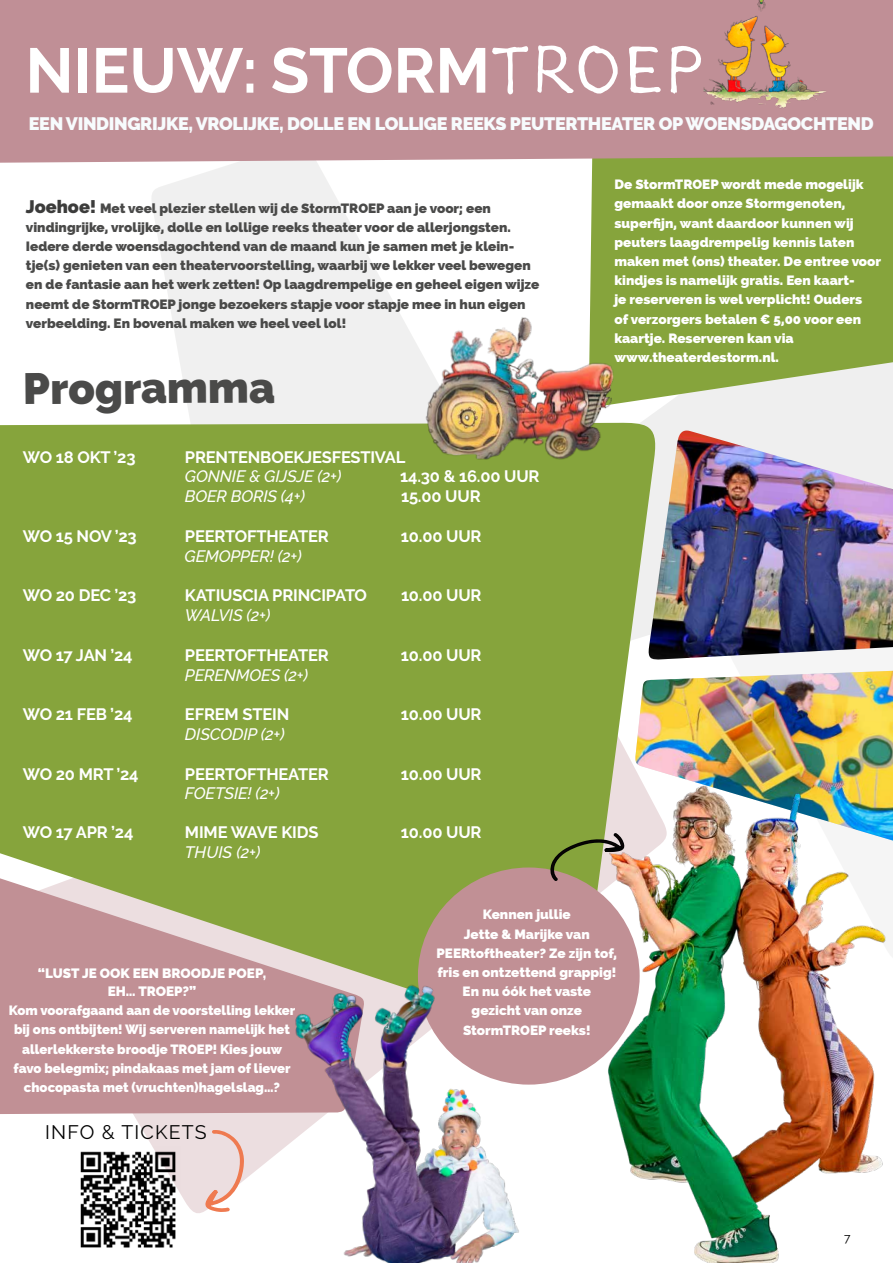
<style>
.page{position:relative;width:893px;height:1263px;background:#fff}
.page>*{position:absolute;margin:0;border:0;box-sizing:border-box;transform-origin:0 0}
.t1{font:700 63px "Raleway";color:#fff}
.t2{font:900 43.5px "Raleway";color:#4a4a49}
.t3{font:19.5px "Raleway";letter-spacing:.06em;color:#000}
.t4{font:900 18px "Raleway";letter-spacing:-.02em;color:#f7fbfd}
.t5{font:700 16.5px "Raleway";letter-spacing:-.01em;color:#fff}
.t6{font:italic 500 16.5px "Raleway";letter-spacing:-.01em;color:#fff}
.t7{font:800 13.5px/19.2px "Raleway";color:#fff;text-align:center}
.t8{font:800 13.5px/19.2px "Raleway";color:#4a4a49}
.t9{font:900 13.5px/18px "Raleway";color:#fff;text-align:center}
.t10{font:12px "Raleway";color:#000}
.s1{font-family:"Goodlife Sans";font-weight:400;font-size:70.5px}
.s2{font-weight:900;font-size:18px;color:#3c3c3b}
</style>
<div class="page">
<svg style="left:152px;top:164px;width:226px;height:259px;fill:#f0f0f0"></svg>
<div style="left:658px;top:406px;width:235px;height:23px;background:#efefef"></div>
<svg style="left:133px;top:1114px;width:123px;height:99px;fill:#ecdee0"></svg>
<svg style="left:590px;top:164px;width:303px;height:242px;background:#90ab4d"></svg>
<img style="left:657px;top:671px;width:236px;height:87px">
<img style="left:657px;top:430px;width:236px;height:230px">
<div style="left:0;top:1041px;width:256px;height:73px;background:#c19095"></div>
<div style="left:0;top:0;width:893px;height:164px;background:#c08f96"></div>
<svg style="left:0;top:423px;width:657px;height:618px;background:#90a44b"></svg>
<img style="left:568px;top:758px;width:325px;height:505px">
<div style="left:418px;top:867px;width:222px;height:217px;background:#c19095;border-radius:50%"></div>
<img style="left:704px;top:0;width:189px;height:108px">
<img style="left:323px;top:274px;width:335px;height:195px">
<img style="left:256px;top:967px;width:327px;height:296px">
<svg style="left:549px;top:832px;width:77px;height:50px;background:#94995c"></svg>
<svg style="left:204px;top:1129px;width:41px;height:84px"></svg>
<img style="left:80px;top:1146px;width:101px;height:102px">
<h1 class="t1" style="left:26px;top:35px;width:680px">NIEUW: STORM<span class="s1">TROEP</span></h1>
<h3 class="t4" style="left:29px;top:114px;width:846px">EEN VINDINGRIJKE, VROLIJKE, DOLLE EN LOLLIGE REEKS PEUTERTHEATER OP WOENSDAGOCHTEND</h3>
<p class="t8" style="left:26px;top:198px;width:515px"><span class="s2">Joehoe!</span> Met veel plezier stellen wij de StormTROEP aan je voor; een vindingrijke, vrolijke, dolle en lollige reeks theater voor de allerjongsten.<br>Iedere derde woensdagochtend van de maand kun je samen met je klein&shy;tje(s) genieten van een theatervoorstelling, waarbij we lekker veel bewegen en de fantasie aan het werk zetten! Op laagdrempelige en geheel eigen wijze neemt de StormTROEP jonge bezoekers stapje voor stapje mee in hun eigen verbeelding. En bovenal maken we heel veel lol!</p>
<h2 class="t2" style="left:23px;top:365px;width:253px;rotate:-1deg">Programma</h2>
<p class="t5" style="left:23px;top:447px;width:114px">WO 18 OKT ’23</p>
<p class="t5" style="left:185px;top:447px;width:222px">PRENTENBOEKJESFESTIVAL</p>
<p class="t6" style="left:185px;top:467px;width:158px">GONNIE &amp; GIJSJE (2+)</p>
<p class="t5" style="left:400px;top:467px;width:141px">14.30 &amp; 16.00 UUR</p>
<p class="t6" style="left:185px;top:487px;width:122px">BOER BORIS (4+)</p>
<p class="t5" style="left:401px;top:487px;width:81px">15.00 UUR</p>
<p class="t5" style="left:23px;top:527px;width:115px">WO 15 NOV ’23</p>
<p class="t5" style="left:185px;top:527px;width:145px">PEERTOFTHEATER</p>
<p class="t5" style="left:401px;top:527px;width:82px">10.00 UUR</p>
<p class="t6" style="left:185px;top:546px;width:119px">GEMOPPER! (2+)</p>
<p class="t5" style="left:23px;top:586px;width:115px">WO 20 DEC ’23</p>
<p class="t5" style="left:185px;top:586px;width:184px">KATIUSCIA PRINCIPATO</p>
<p class="t5" style="left:401px;top:586px;width:82px">10.00 UUR</p>
<p class="t6" style="left:185px;top:606px;width:87px">WALVIS (2+)</p>
<p class="t5" style="left:23px;top:645px;width:111px">WO 17 JAN ’24</p>
<p class="t5" style="left:185px;top:645px;width:145px">PEERTOFTHEATER</p>
<p class="t5" style="left:401px;top:645px;width:82px">10.00 UUR</p>
<p class="t6" style="left:185px;top:665px;width:125px">PERENMOES (2+)</p>
<p class="t5" style="left:23px;top:705px;width:111px">WO 21 FEB ’24</p>
<p class="t5" style="left:185px;top:705px;width:106px">EFREM STEIN</p>
<p class="t5" style="left:401px;top:705px;width:82px">10.00 UUR</p>
<p class="t6" style="left:185px;top:724px;width:101px">DISCODIP (2+)</p>
<p class="t5" style="left:23px;top:764px;width:117px">WO 20 MRT ’24</p>
<p class="t5" style="left:185px;top:764px;width:145px">PEERTOFTHEATER</p>
<p class="t5" style="left:401px;top:764px;width:82px">10.00 UUR</p>
<p class="t6" style="left:185px;top:784px;width:96px">FOETSIE! (2+)</p>
<p class="t5" style="left:23px;top:823px;width:112px">WO 17 APR ’24</p>
<p class="t5" style="left:185px;top:823px;width:135px">MIME WAVE KIDS</p>
<p class="t5" style="left:401px;top:823px;width:82px">10.00 UUR</p>
<p class="t6" style="left:185px;top:843px;width:77px">THUIS (2+)</p>
<p class="t7" style="left:614px;top:175px;width:268px;text-align:left">De StormTROEP wordt mede mogelijk gemaakt door onze Stormgenoten, superfijn, want daardoor kunnen wij peuters laagdrempelig kennis laten maken met (ons) theater. De entree voor kindjes is namelijk gratis. Een kaart-<br>je reserveren is wel verplicht! Ouders<br>of verzorgers betalen € 5,00 voor een kaartje. Reserveren kan via www.theaterdestorm.nl.</p>
<p class="t9" style="left:38px;top:964px;width:230px">“LUST JE OOK EEN BROODJE POEP,<br>EH… TROEP?”</p>
<p class="t7" style="left:9px;top:1001px;width:288px">Kom voorafgaand aan de voorstelling lekker bij ons ontbijten! Wij serveren namelijk het allerlekkerste broodje TROEP! Kies jouw favo belegmix; pindakaas met jam of liever chocopasta met (vruchten)hagelslag…?</p>
<h3 class="t3" style="left:45px;top:1121px;width:163px">INFO &amp; TICKETS</h3>
<p class="t7" style="left:437px;top:905px;width:182px">Kennen jullie<br>Jette &amp; Marijke van<br>PEERtoftheater? Ze zijn tof, fris en ontzettend grappig!<br>En nu óók het vaste gezicht van onze<br>StormTROEP reeks!</p>
<p class="t10" style="left:844px;top:1231px;width:8px">7</p>
</div>
